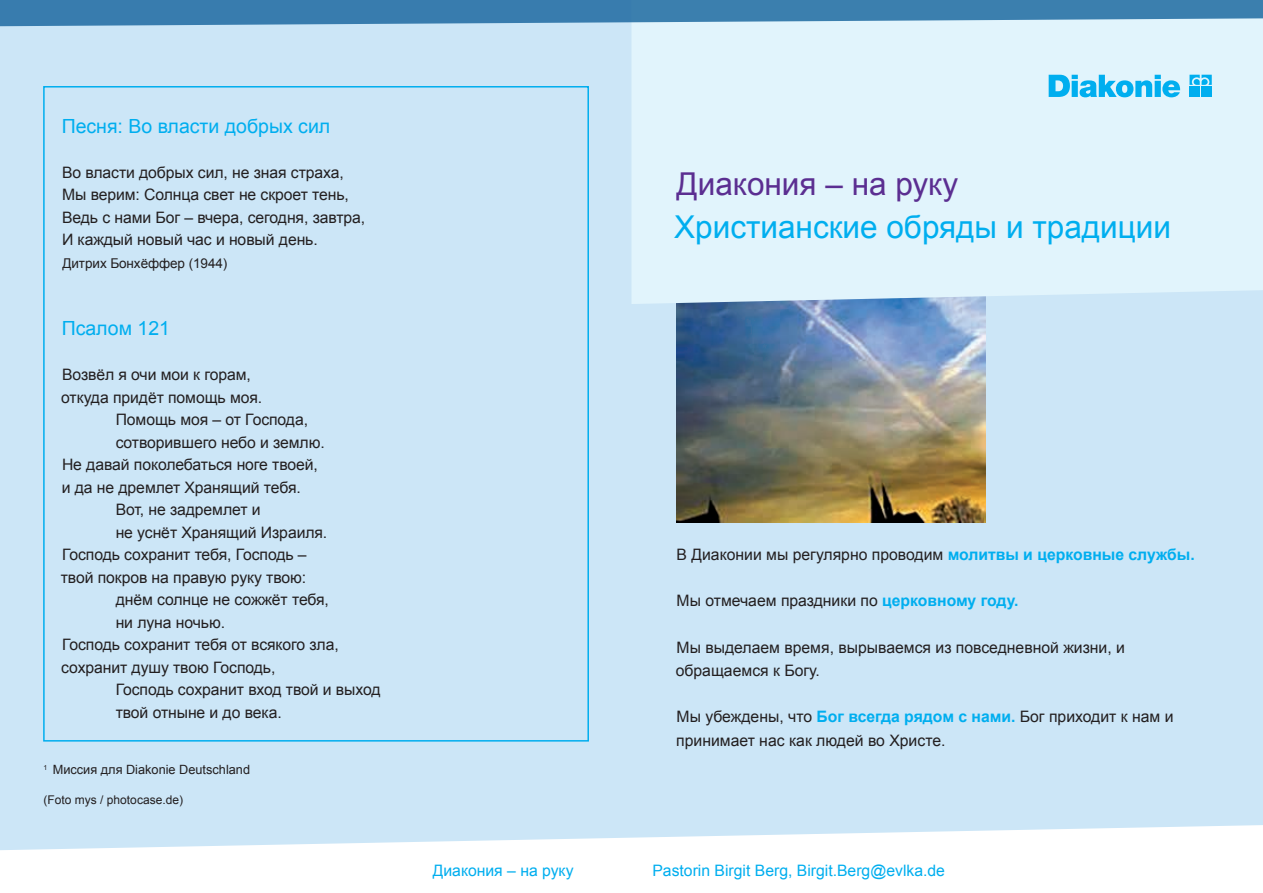
<style>
.page{position:relative;width:1263px;height:893px;background:#fff}
.page>*{position:absolute;margin:0;border:0;box-sizing:border-box;transform-origin:0 0}
.t1{font:31.5px "Arial";color:#00aeef}
.t2{font:31.5px "Arial";color:#5b2e91}
.t3{font:19.5px "Arial";color:#00aeef}
.t4{font:15.75px/22.5px "Arial";letter-spacing:-.005em;color:#231f20}
.t5{font:15.75px "Arial";color:#00aeef}
.t6{font:13.5px "Arial";letter-spacing:-.005em;color:#231f20}
.t7{font:12.75px "Arial";color:#231f20}
.t8{font:12px "Arial";color:#231f20}
.s1{font-weight:700;color:#00aeef}
</style>
<div class="page">
<div style="left:0;top:26px;width:1263px;height:799px;background:#cce6f7"></div>
<img style="left:676px;top:304px;width:309px;height:218px">
<div style="left:631px;top:26px;width:632px;height:278px;background:#e1f4fc"></div>
<div style="left:43px;top:86px;width:546px;height:656px;border:2px solid #00aeef"></div>
<svg style="left:1049px;top:75px;width:131px;height:22px;background:#5dcbf4"></svg>
<svg style="left:1189px;top:75px;width:23px;height:10px"></svg>
<div style="left:1189px;top:87px;width:11px;height:10px;background:#00aeef"></div>
<div style="left:1201px;top:87px;width:11px;height:10px;background:#00aeef"></div>
<svg style="left:0;top:825px;width:1258px;height:25px"></svg>
<svg style="left:0;top:0;width:1263px;height:26px;background:#508db8"></svg>
<p class="t3" style="left:62px;top:112px;width:270px">Песня: Во власти добрых сил</p>
<p class="t4" style="left:62px;top:161px;width:305px">Во власти добрых сил, не зная страха, Мы верим: Солнца свет не скроет тень, Ведь с нами Бог – вчера, сегодня, завтра, И каждый новый час и новый день.</p>
<p class="t6" style="left:62px;top:253px;width:167px">Дитрих Бонхёффер (1944)</p>
<p class="t3" style="left:62px;top:315px;width:110px">Псалом 121</p>
<p class="t4" style="left:62px;top:363px;width:190px">Возвёл я очи мои к горам,</p>
<p class="t4" style="left:61px;top:386px;width:203px">откуда придёт помощь моя.</p>
<p class="t4" style="left:116px;top:408px;width:194px">Помощь моя – от Господа,</p>
<p class="t4" style="left:116px;top:431px;width:211px">сотворившего небо и землю.</p>
<p class="t4" style="left:62px;top:453px;width:257px">Не давай поколебаться ноге твоей,</p>
<p class="t4" style="left:62px;top:476px;width:240px">и да не дремлет Хранящий тебя.</p>
<p class="t4" style="left:116px;top:498px;width:146px">Вот, не задремлет и</p>
<p class="t4" style="left:116px;top:521px;width:213px">не уснёт Хранящий Израиля.</p>
<p class="t4" style="left:62px;top:543px;width:246px">Господь сохранит тебя, Господь –</p>
<p class="t4" style="left:61px;top:566px;width:247px">твой покров на правую руку твою:</p>
<p class="t4" style="left:116px;top:588px;width:215px">днём солнце не сожжёт тебя,</p>
<p class="t4" style="left:116px;top:611px;width:111px">ни луна ночью.</p>
<p class="t4" style="left:62px;top:633px;width:278px">Господь сохранит тебя от всякого зла,</p>
<p class="t4" style="left:61px;top:656px;width:216px">сохранит душу твою Господь,</p>
<p class="t4" style="left:116px;top:678px;width:266px">Господь сохранит вход твой и выход</p>
<p class="t4" style="left:116px;top:701px;width:167px">твой отныне и до века.</p>
<p class="t7" style="left:44px;top:761px;width:208px"><sup>1</sup> Миссия для Diakonie Deutschland</p>
<p class="t8" style="left:44px;top:791px;width:141px">(Foto mys / photocase.de)</p>
<h1 class="t2" style="left:676px;top:162px;width:283px">Диакония – на руку</h1>
<h1 class="t1" style="left:674px;top:206px;width:498px">Христианские обряды и традиции</h1>
<p class="t4" style="left:677px;top:543px;width:520px">В Диаконии мы регулярно проводим <span class="s1">молитвы и церковные службы.</span></p>
<p class="t4" style="left:676px;top:589px;width:343px">Мы отмечаем праздники по <span class="s1">церковному году.</span></p>
<p class="t4" style="left:676px;top:635px;width:451px;line-height:23.2px">Мы выделаем время, вырываемся из повседневной жизни, и обращаемся к Богу.</p>
<p class="t4" style="left:676px;top:705px;width:499px;line-height:23.2px">Мы убеждены, что <span class="s1">Бог всегда рядом с нами.</span> Бог приходит к нам и принимает нас как людей во Христе.</p>
<p class="t5" style="left:433px;top:859px;width:142px">Диакония – на руку</p>
<p class="t5" style="left:652px;top:859px;width:294px">Pastorin Birgit Berg, Birgit.Berg@evlka.de</p>
</div>
